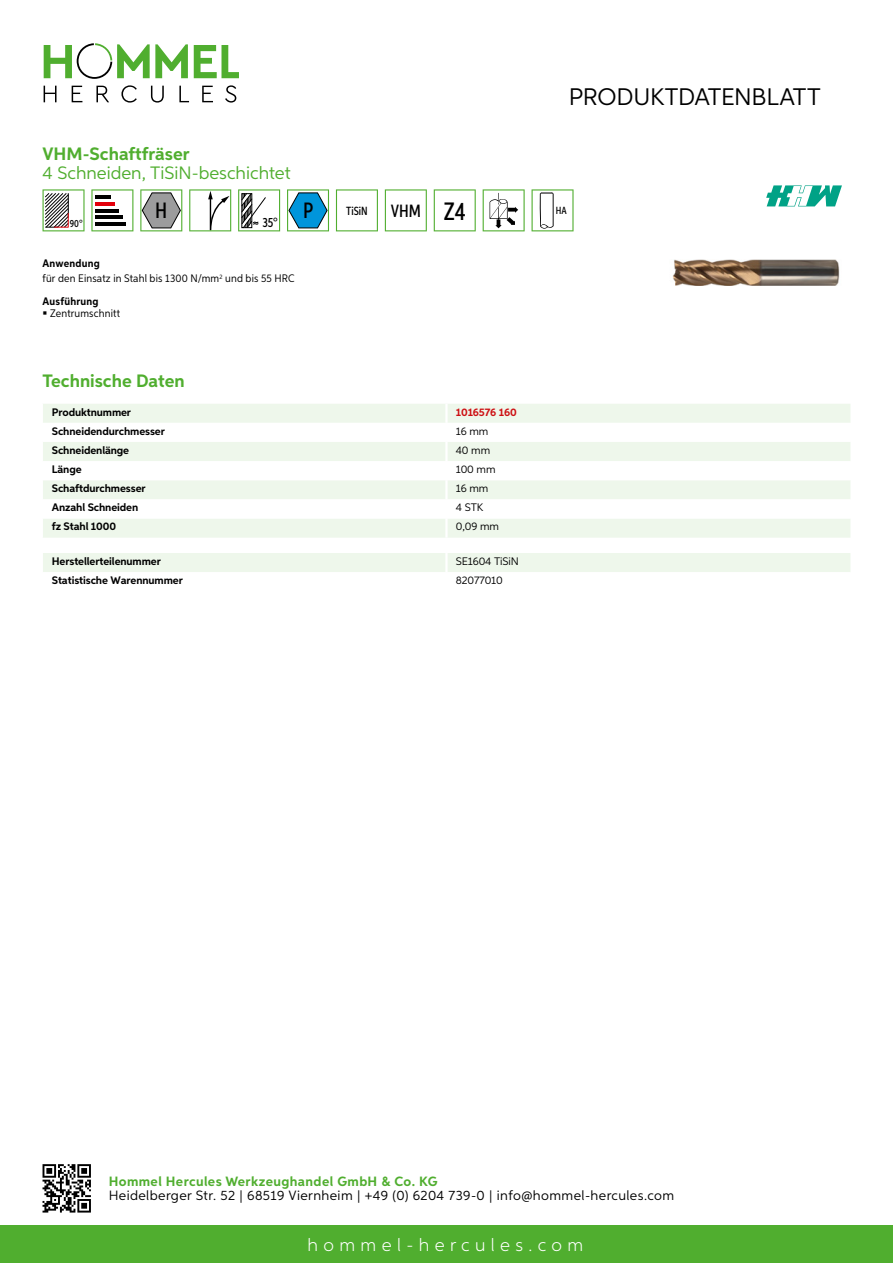
<style>
.page{position:relative;width:893px;height:1263px;background:#fff}
.page>*{position:absolute;margin:0;border:0;box-sizing:border-box;transform-origin:0 0}
.t1{font:24px "Aspira";letter-spacing:-.01em;color:#000}
.t2{font:500 22.2px "Aspira XX Nar";color:#000}
.t3{font:700 18px "Aspira";color:#50ae2f}
.t4{font:18px "Aspira";color:#50ae2f}
.t5{font:300 18px "Aspira";letter-spacing:.3em;color:#fff}
.t6{font:500 17.85px "Aspira XX Nar";color:#000}
.t7{font:13.5px "Aspira";letter-spacing:.03em;color:#000}
.t8{font:700 13.5px "Aspira";letter-spacing:.03em;color:#50ae2f}
.t9{font:500 13.35px "Aspira XX Nar";color:#000}
.t10{font:500 11.85px "Aspira XX Nar";color:#000}
.t11{font:700 10.95px "Aspira";letter-spacing:-.01em;color:#000}
.t12{font:10.95px/15.1px "Aspira Nar";letter-spacing:.015em;color:#000}
.t13{font:10.95px "Aspira";letter-spacing:-.01em;color:#000}
.t14{font:700 10.95px "Aspira";letter-spacing:-.01em;color:#cd1013}
.t15{font:700 10.95px "Aspira Nar";letter-spacing:.02em;color:#000}
.t16{font:500 10.35px "Aspira XX Nar";color:#000}
.s1{font-size:25.2px}
.s2{font-weight:700}
</style>
<div class="page">
<div style="left:0;top:1226px;width:893px;height:37px;background:#50ae2f"></div>
<svg style="left:43px;top:1164px;width:48px;height:48px"></svg>
<svg style="left:194px;top:45px;width:45px;height:33px"></svg>
<svg style="left:44px;top:43px;width:144px;height:36px"></svg>
<svg style="left:44px;top:86px;width:13px;height:16px"></svg>
<svg style="left:72px;top:86px;width:10px;height:16px"></svg>
<svg style="left:96px;top:86px;width:13px;height:16px"></svg>
<svg style="left:121px;top:85px;width:16px;height:18px"></svg>
<svg style="left:151px;top:86px;width:13px;height:17px"></svg>
<svg style="left:179px;top:86px;width:10px;height:16px"></svg>
<svg style="left:202px;top:86px;width:11px;height:16px"></svg>
<svg style="left:225px;top:85px;width:11px;height:18px"></svg>
<div style="left:43px;top:404px;width:807px;height:134px;background:#eef7eb"></div>
<svg style="left:43px;top:423px;width:807px;height:95px"></svg>
<hr style="left:445px;top:404px;width:3px;height:19px;background:#fff">
<hr style="left:445px;top:423px;width:3px;height:19px;background:#fff">
<hr style="left:445px;top:442px;width:3px;height:19px;background:#fff">
<hr style="left:445px;top:461px;width:3px;height:19px;background:#fff">
<hr style="left:445px;top:480px;width:3px;height:19px;background:#fff">
<hr style="left:445px;top:499px;width:3px;height:19px;background:#fff">
<hr style="left:445px;top:518px;width:3px;height:20px;background:#fff">
<div style="left:43px;top:553px;width:807px;height:19px;background:#eef7eb"></div>
<svg style="left:43px;top:189px;width:42px;height:42px"></svg>
<svg style="left:91px;top:189px;width:42px;height:42px"></svg>
<hr style="left:95px;top:196px;width:16px;height:3px;background:#000">
<hr style="left:95px;top:202px;width:20px;height:4px;background:#e3000b">
<hr style="left:95px;top:209px;width:23px;height:3px;background:#000">
<hr style="left:95px;top:216px;width:27px;height:3px;background:#000">
<hr style="left:95px;top:222px;width:31px;height:4px;background:#000">
<svg style="left:140px;top:189px;width:42px;height:42px"></svg>
<svg style="left:189px;top:189px;width:42px;height:42px"></svg>
<svg style="left:238px;top:189px;width:42px;height:42px"></svg>
<svg style="left:287px;top:189px;width:42px;height:42px"></svg>
<svg style="left:336px;top:189px;width:42px;height:42px"></svg>
<svg style="left:385px;top:189px;width:42px;height:42px"></svg>
<svg style="left:434px;top:189px;width:42px;height:42px"></svg>
<svg style="left:483px;top:189px;width:42px;height:42px"></svg>
<svg style="left:532px;top:189px;width:42px;height:42px"></svg>
<img style="left:672px;top:259px;width:168px;height:27px">
<svg style="left:766px;top:185px;width:76px;height:21px"></svg>
<h3 class="t3" style="left:43px;top:142px;width:149px">VHM-Schaftfräser</h3>
<h3 class="t4" style="left:43px;top:162px;width:250px">4 Schneiden, TiSiN -beschichtet</h3>
<h1 class="t1" style="left:569px;top:82px;width:253px">Produktdatenblatt</h1>
<p class="t16" style="left:70px;top:218px;width:14px">90°</p>
<h2 class="t2" style="left:155px;top:197px;width:14px">H</h2>
<p class="t9" style="left:262px;top:215px;width:52px">35° <sup>P</sup></p>
<p class="t10" style="left:346px;top:203px;width:23px">TiSiN</p>
<h3 class="t6" style="left:391px;top:200px;width:76px">VHM <span class="s1">Z4</span></h3>
<p class="t16" style="left:556px;top:204px;width:12px">HA</p>
<p class="t12" style="left:43px;top:256px;width:254px"><span class="s2">Anwendung<br></span>für den Einsatz in Stahl bis 1300 N/mm<sup>2</sup> und bis 55 HRC</p>
<p class="t15" style="left:43px;top:294px;width:58px">Ausführung</p>
<p class="t12" style="left:50px;top:306px;width:71px">Zentrumschnitt</p>
<h3 class="t3" style="left:43px;top:369px;width:144px">Technische Daten</h3>
<p class="t11" style="left:52px;top:405px;width:81px">Produktnummer</p>
<p class="t14" style="left:456px;top:405px;width:62px">1016576 160</p>
<p class="t11" style="left:52px;top:424px;width:115px">Schneidendurchmesser</p>
<p class="t13" style="left:456px;top:424px;width:34px">16 mm</p>
<p class="t11" style="left:52px;top:443px;width:79px">Schneidenlänge</p>
<p class="t13" style="left:456px;top:443px;width:36px">40 mm</p>
<p class="t11" style="left:52px;top:462px;width:31px">Länge</p>
<p class="t13" style="left:456px;top:463px;width:41px">100 mm</p>
<p class="t11" style="left:52px;top:482px;width:95px">Schaftdurchmesser</p>
<p class="t13" style="left:456px;top:482px;width:34px">16 mm</p>
<p class="t11" style="left:52px;top:501px;width:88px">Anzahl Schneiden</p>
<p class="t13" style="left:456px;top:501px;width:23px">4 STK</p>
<p class="t11" style="left:52px;top:520px;width:66px">fz Stahl 1000</p>
<p class="t13" style="left:456px;top:520px;width:45px">0,09 mm</p>
<p class="t11" style="left:52px;top:554px;width:111px">Herstellerteilenummer</p>
<p class="t13" style="left:456px;top:554px;width:62px">SE1604 TiSiN</p>
<p class="t11" style="left:52px;top:574px;width:132px">Statistische Warennummer</p>
<p class="t13" style="left:456px;top:574px;width:49px">82077010</p>
<p class="t8" style="left:109px;top:1172px;width:330px">Hommel Hercules Werkzeughandel GmbH &amp; Co. KG</p>
<p class="t7" style="left:109px;top:1187px;width:567px">Heidelberger Str. 52 | 68519 Viernheim | +49 (0) 6204 739-0 | info@hommel-hercules.com</p>
<h3 class="t5" style="left:307px;top:1234px;width:277px">hommel-hercules.com</h3>
</div>
